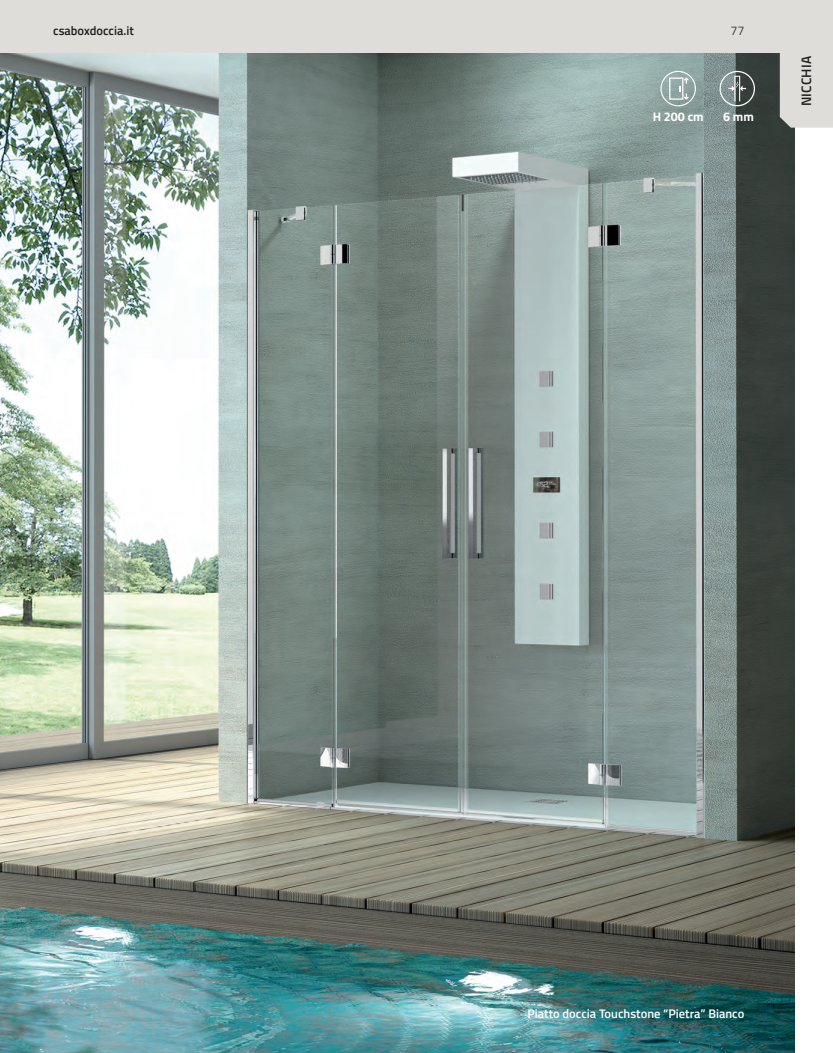
<style>
.page{position:relative;width:833px;height:1053px;background:#fff}
.page>*{position:absolute;margin:0;border:0;box-sizing:border-box;transform-origin:0 0}
.t1{font:600 13.75px "Titillium Web";letter-spacing:.01em;color:#231f20}
.t2{font:600 12.5px "Titillium Web";color:#fff}
.t3{font:600 12.5px "Titillium Web";color:#231f20}
.t4{font:700 12.5px "Titillium Web";color:#fff}
.t5{font:300 12.5px "Titillium Web";color:#231f20}
</style>
<div class="page">
<img style="left:0;top:53px;width:794px;height:999px">
<svg style="left:719px;top:71px;width:36px;height:35px"></svg>
<svg style="left:660px;top:71px;width:36px;height:35px"></svg>
<div style="left:0;top:0;width:833px;height:53px;background:#dfddda"></div>
<div style="left:780px;top:53px;width:53px;height:75px;background:#dfddda"></div>
<p class="t3" style="left:53px;top:22px;width:82px">csaboxdoccia.it</p>
<p class="t5" style="left:730px;top:22px;width:15px">77</p>
<p class="t4" style="left:652px;top:107px;width:53px">H 200 cm</p>
<p class="t4" style="left:723px;top:107px;width:32px">6 mm</p>
<p class="t1" style="left:796px;top:106px;width:52px;rotate:-90deg">NICCHIA</p>
<p class="t2" style="left:527px;top:1003px;width:218px">Piatto doccia Touchstone “Pietra” Bianco</p>
</div>
